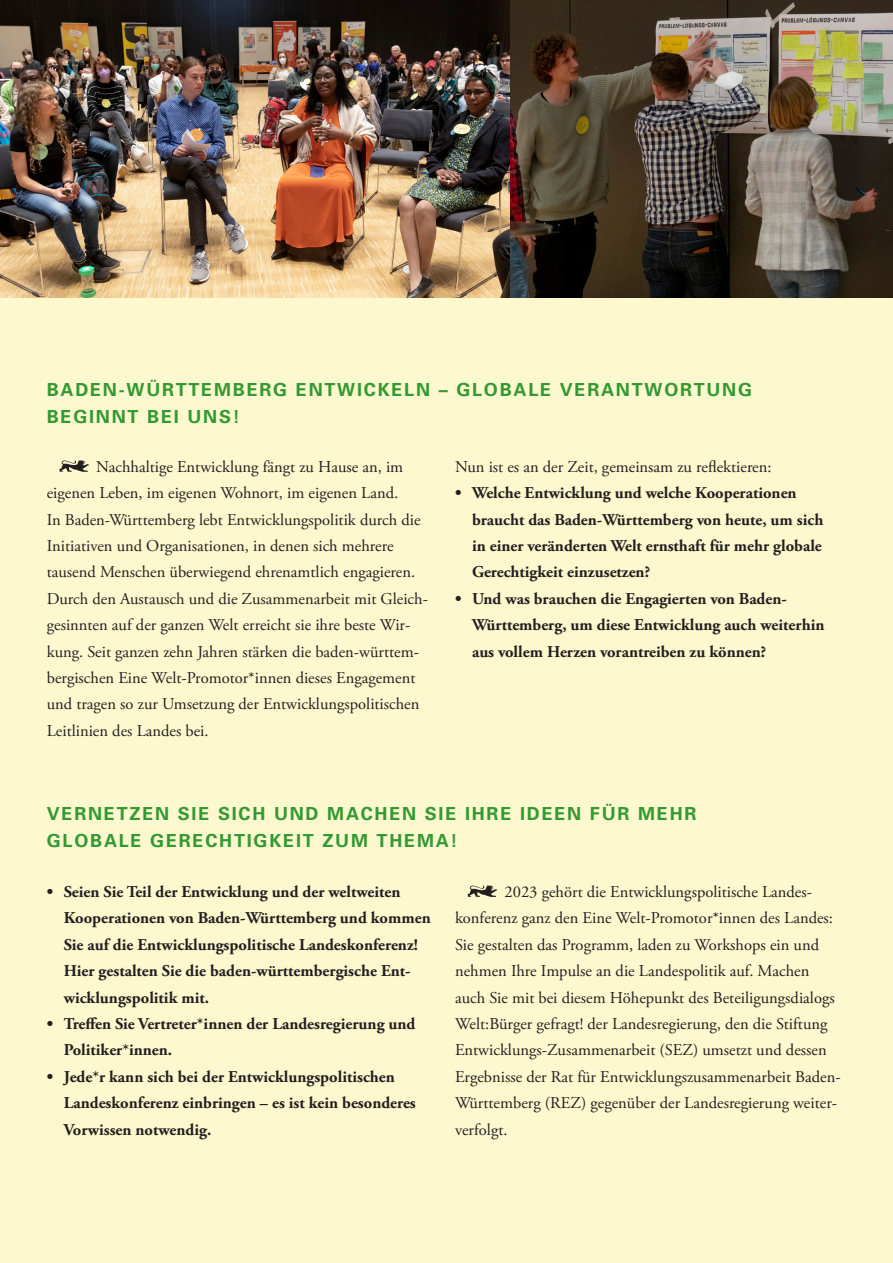
<style>
.page{position:relative;width:893px;height:1263px;background:#fef8ce}
.page>*{position:absolute;margin:0;border:0;box-sizing:border-box;transform-origin:0 0}
.t1{font:700 18px/27px "Univers";letter-spacing:.1em;color:#393}
.t2{font:16.5px/26.4px "Adobe Garamond Pro";color:#231f20}
.t3{font:700 16.5px/26.4px "Adobe Garamond Pro";color:#231f20}
</style>
<div class="page">
<svg style="left:60px;top:460px;width:29px;height:12px"></svg>
<svg style="left:468px;top:885px;width:29px;height:12px"></svg>
<img style="left:0;top:0;width:510px;height:298px">
<img style="left:510px;top:0;width:383px;height:298px">
<p class="t1" style="left:47px;top:376px;width:707px">BADEN-WÜRTTEMBERG ENTWICKELN – GLOBALE VERANTWORTUNG<br>BEGINNT BEI UNS!</p>
<p class="t2" style="left:47px;top:454px;width:383px;text-indent:50px">Nachhaltige Entwicklung fängt zu Hause an, im eigenen Leben, im eigenen Wohnort, im eigenen Land.<br>In Baden-Württemberg lebt Entwicklungspolitik durch die Initiativen und Organisationen, in denen sich mehrere tausend Menschen überwiegend ehrenamtlich engagieren.<br>Durch den Austausch und die Zusammenarbeit mit Gleich&shy;gesinnten auf der ganzen Welt erreicht sie ihre beste Wir&shy;kung. Seit ganzen zehn Jahren stärken die baden-württem&shy;bergischen Eine Welt-Promotor*innen dieses Engagement und tragen so zur Umsetzung der Entwicklungspolitischen Leitlinien des Landes bei.</p>
<p class="t2" style="left:455px;top:454px;width:318px">Nun ist es an der Zeit, gemeinsam zu reflektieren:</p>
<p class="t3" style="left:472px;top:480px;width:353px;text-indent:-17px">• Welche Entwicklung und welche Kooperationen braucht das Baden-Württemberg von heute, um sich in einer veränderten Welt ernsthaft für mehr globale Gerechtigkeit einzusetzen?</p>
<p class="t3" style="left:472px;top:586px;width:354px;text-indent:-17px">• Und was brauchen die Engagierten von Baden-<br>Württemberg, um diese Entwicklung auch weiterhin aus vollem Herzen vorantreiben zu können?</p>
<p class="t1" style="left:47px;top:800px;width:651px">VERNETZEN SIE SICH UND MACHEN SIE IHRE IDEEN FÜR MEHR<br>GLOBALE GERECHTIGKEIT ZUM THEMA!</p>
<p class="t3" style="left:64px;top:879px;width:368px;text-indent:-17px">• Seien Sie Teil der Entwicklung und der weltweiten Kooperationen von Baden-Württemberg und kommen Sie auf die Entwicklungspolitische Landeskonferenz!<br>Hier gestalten Sie die baden-württembergische Ent&shy;wicklungspolitik mit.</p>
<p class="t3" style="left:64px;top:1011px;width:353px;text-indent:-17px">• Treffen Sie Vertreter*innen der Landesregierung und<br>Politiker*innen.</p>
<p class="t3" style="left:64px;top:1063px;width:354px;text-indent:-17px">• Jede*r kann sich bei der Entwicklungspolitischen<br>Landeskonferenz einbringen – es ist kein besonderes<br>Vorwissen notwendig.</p>
<p class="t2" style="left:455px;top:879px;width:387px;text-indent:50px">2023 gehört die Entwicklungspolitische Landes&shy;konferenz ganz den Eine Welt-Promotor*innen des Landes:<br>Sie gestalten das Programm, laden zu Workshops ein und nehmen Ihre Impulse an die Landespolitik auf. Machen auch Sie mit bei diesem Höhepunkt des Beteiligungsdialogs Welt:Bürger gefragt! der Landesregierung, den die Stiftung Entwicklungs-Zusammenarbeit (SEZ) umsetzt und dessen Ergebnisse der Rat für Entwicklungszusammenarbeit Baden-Württemberg (REZ) gegenüber der Landesregierung weiter&shy;verfolgt.</p>
</div>
